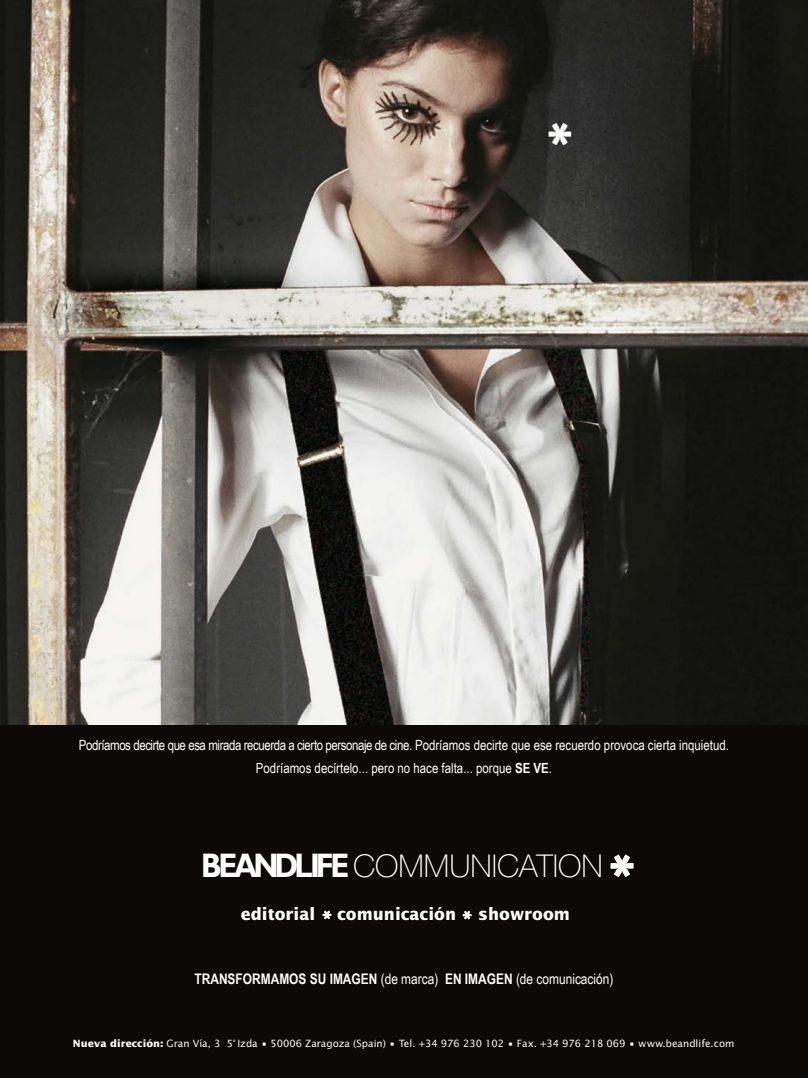
<style>
.page{position:relative;width:808px;height:1078px;background:#fff}
.page>*{position:absolute;margin:0;border:0;box-sizing:border-box;transform-origin:0 0}
.t1{font:100 31.4px "Helvetica Neue";color:#fff}
.t2{font:700 16.9px "Lucida Sans";color:#fff;scale:.95 1}
.t3{font:700 14.5px "Arial Narrow";color:#fff}
.t4{font:14px/23px "Arial Narrow";color:#fff;text-align:center}
.t5{font:10px "Lucida Sans";color:#fff}
.s1{font-weight:700}
.s2{font-family:"Gill Sans";font-weight:700;font-size:34.2px}
.s3{font-weight:400}
</style>
<div class="page">
<div style="left:0;top:0;width:808px;height:1077px;background:#0d0909"></div>
<img style="left:0;top:0;width:808px;height:723px">
<svg style="left:611px;top:854px;width:22px;height:22px"></svg>
<svg style="left:463px;top:911px;width:8px;height:8px"></svg>
<svg style="left:323px;top:910px;width:8px;height:8px"></svg>
<p class="t4" style="left:79px;top:733px;width:652px">Podríamos decirte que esa mirada recuerda a cierto personaje de cine. Podríamos decirte que ese recuerdo provoca cierta inquietud.<br>Podríamos decírtelo... pero no hace falta... porque <span class="s1">SE VE</span>.</p>
<h1 class="t1" style="left:201px;top:847px;width:403px"><span class="s2">BEANDLIFE</span>COMMUNICATION</h1>
<p class="t2" style="left:241px;top:903px;width:80px">editorial</p>
<p class="t2" style="left:337px;top:903px;width:127px">comunicación</p>
<p class="t2" style="left:478px;top:903px;width:98px">showroom</p>
<p class="t3" style="left:194px;top:970px;width:420px">TRANSFORMAMOS SU IMAGEN <span class="s3">(de marca)</span> EN IMAGEN <span class="s3">(de comunicación)</span></p>
<p class="t5" style="left:73px;top:1036px;width:663px"><span class="s1">Nueva dirección:</span> Gran Vía, 3 5<sup>º</sup> Izda • 50006 Zaragoza (Spain) • Tel. +34 976 230 102 • Fax. +34 976 218 069 • www.beandlife.com</p>
</div>
